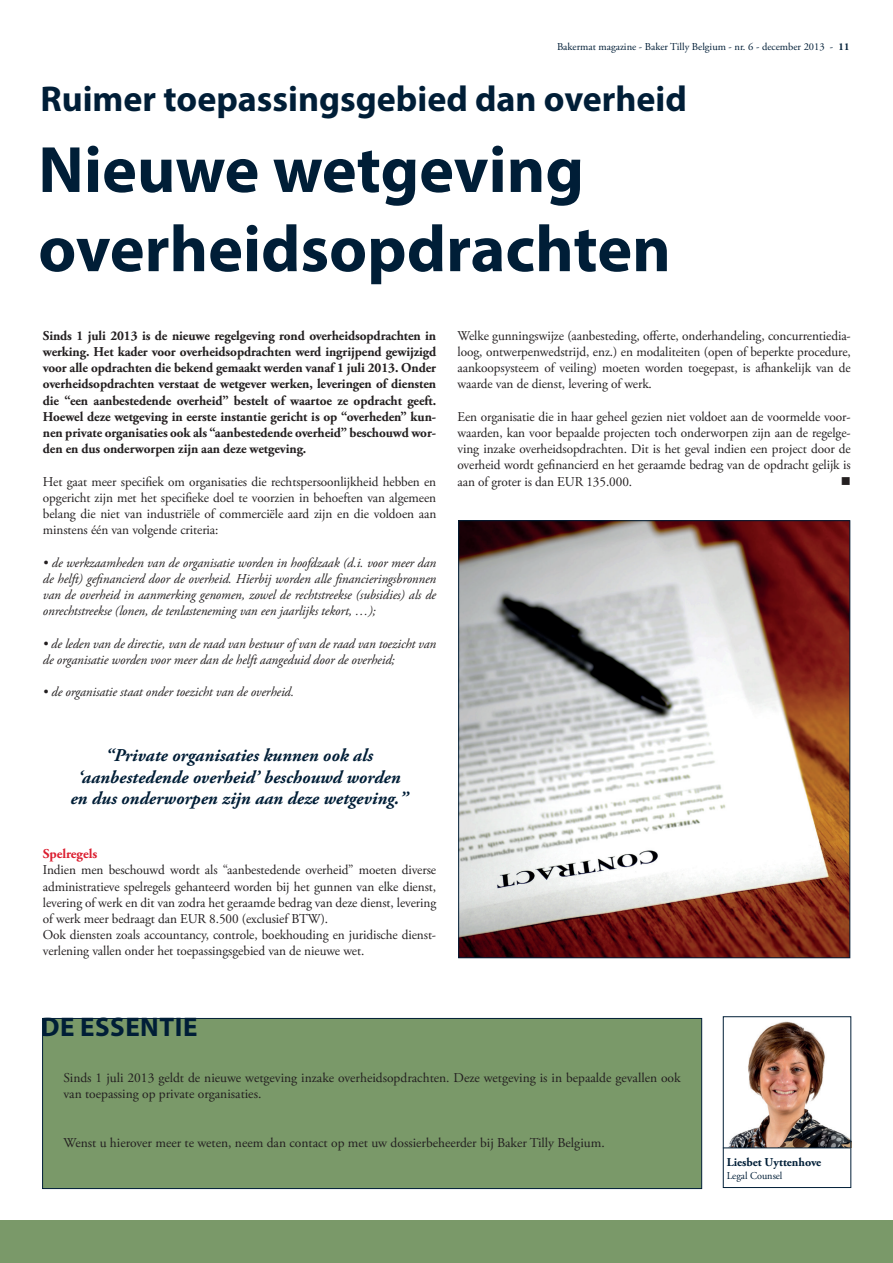
<style>
.page{position:relative;width:893px;height:1263px;background:#fff}
.page>*{position:absolute;margin:0;border:0;box-sizing:border-box;transform-origin:0 0}
.t1{font:700 66px/79.2px "Myriad Pro";color:#001e37}
.t2{font:700 36px "Myriad Pro";color:#001e37}
.t3{font:700 27px "Myriad Pro";letter-spacing:.02em;color:#001e37}
.t4{font:italic 700 18px/21.6px "Adobe Garamond Pro";color:#001e37;text-align:center}
.t5{font:13.5px/16.2px "Adobe Garamond Pro";letter-spacing:-.005em;color:#231f20;text-align:justify}
.t6{font:700 13.5px/16.2px "Adobe Garamond Pro";letter-spacing:-.005em;color:#231f20;text-align:justify}
.t7{font:italic 13.5px/16.2px "Adobe Garamond Pro";letter-spacing:-.005em;color:#231f20;text-align:justify}
.t8{font:700 13.5px "Adobe Garamond Pro";color:#db1e30}
.t9{font:13.5px "Wingdings";color:#231f20}
.t10{font:700 12px "Adobe Garamond Pro";color:#001e37}
.t11{font:10.5px "Adobe Garamond Pro";color:#001e37}
.s1{font-weight:700}
</style>
<div class="page">
<img style="left:728px;top:1021px;width:121px;height:126px">
<div style="left:0;top:1220px;width:893px;height:43px;background:#7a9969"></div>
<div style="left:42px;top:1018px;width:660px;height:171px;background:#7a9969;border:1px solid #001e37"></div>
<div style="left:723px;top:1016px;width:128px;height:172px;border:1px solid #001e37"></div>
<hr style="left:723px;top:1147px;width:127px;height:1px;background:#001e37">
<img style="left:460px;top:522px;width:388px;height:434px">
<p class="t11" style="left:557px;top:41px;width:294px">Bakermat magazine - Baker Tilly Belgium - nr. 6 - december 2013 - <span class="s1">11</span></p>
<h2 class="t2" style="left:40px;top:75px;width:648px">Ruimer toepassingsgebied dan overheid</h2>
<h1 class="t1" style="left:38px;top:128px;width:634px">Nieuwe wetgeving overheidsopdrachten</h1>
<p class="t6" style="left:43px;top:328px;width:395px">Sinds 1 juli 2013 is de nieuwe regelgeving rond overheidsopdrachten in werking. Het kader voor overheidsopdrachten werd ingrijpend gewijzigd voor alle opdrachten die bekend gemaakt werden vanaf 1 juli 2013. Onder overheidsopdrachten verstaat de wetgever werken, leveringen of diensten die “een aanbestedende overheid” bestelt of waartoe ze opdracht geeft.<br>Hoewel deze wetgeving in eerste instantie gericht is op “overheden” kun&shy;nen private organisaties ook als “aanbestedende overheid” beschouwd wor&shy;den en dus onderworpen zijn aan deze wetgeving.</p>
<p class="t5" style="left:43px;top:474px;width:395px">Het gaat meer specifiek om organisaties die rechtspersoonlijkheid hebben en opgericht zijn met het specifieke doel te voorzien in behoeften van algemeen belang die niet van industriële of commerciële aard zijn en die voldoen aan minstens één van volgende criteria:</p>
<p class="t7" style="left:43px;top:555px;width:395px">• de werkzaamheden van de organisatie worden in hoofdzaak (d.i. voor meer dan de helft) gefinancierd door de overheid. Hierbij worden alle financieringsbronnen van de overheid in aanmerking genomen, zowel de rechtstreekse (subsidies) als de onrechtstreekse (lonen, de tenlasteneming van een jaarlijks tekort, …);</p>
<p class="t7" style="left:43px;top:636px;width:395px">• de leden van de directie, van de raad van bestuur of van de raad van toezicht van de organisatie worden voor meer dan de helft aangeduid door de overheid;</p>
<p class="t7" style="left:43px;top:684px;width:253px">• de organisatie staat onder toezicht van de overheid.</p>
<h3 class="t4" style="left:70px;top:745px;width:339px">“Private organisaties kunnen ook als ‘aanbestedende overheid’ beschouwd worden en dus onderworpen zijn aan deze wetgeving.”</h3>
<p class="t8" style="left:43px;top:846px;width:56px">Spelregels</p>
<p class="t5" style="left:43px;top:862px;width:395px;text-align:left">Indien men beschouwd wordt als “aanbestedende overheid” moeten diverse administratieve spelregels gehanteerd worden bij het gunnen van elke dienst, levering of werk en dit van zodra het geraamde bedrag van deze dienst, levering of werk meer bedraagt dan EUR 8.500 (exclusief BTW).<br>Ook diensten zoals accountancy, controle, boekhouding en juridische dienst&shy;verlening vallen onder het toepassingsgebied van de nieuwe wet.</p>
<p class="t5" style="left:457px;top:328px;width:395px">Welke gunningswijze (aanbesteding, offerte, onderhandeling, concurrentiedia&shy;loog, ontwerpenwedstrijd, enz.) en modaliteiten (open of beperkte procedure, aankoopsysteem of veiling) moeten worden toegepast, is afhankelijk van de waarde van de dienst, levering of werk.</p>
<p class="t5" style="left:457px;top:409px;width:395px">Een organisatie die in haar geheel gezien niet voldoet aan de voormelde voor&shy;waarden, kan voor bepaalde projecten toch onderworpen zijn aan de regelge&shy;ving inzake overheidsopdrachten. Dit is het geval indien een project door de overheid wordt gefinancierd en het geraamde bedrag van de opdracht gelijk is aan of groter is dan EUR 135.000.</p>
<p class="t9" style="left:841px;top:473px;width:12px">■</p>
<h3 class="t3" style="left:41px;top:1010px;width:158px">DE ESSENTIE</h3>
<p class="t5" style="left:63px;top:1070px;width:619px">Sinds 1 juli 2013 geldt de nieuwe wetgeving inzake overheidsopdrachten. Deze wetgeving is in bepaalde gevallen ook van toepassing op private organisaties.</p>
<p class="t5" style="left:63px;top:1135px;width:543px">Wenst u hierover meer te weten, neem dan contact op met uw dossierbeheerder bij Baker Tilly Belgium.</p>
<p class="t10" style="left:727px;top:1155px;width:96px">Liesbet Uyttenhove</p>
<p class="t11" style="left:727px;top:1170px;width:57px">Legal Counsel</p>
</div>
